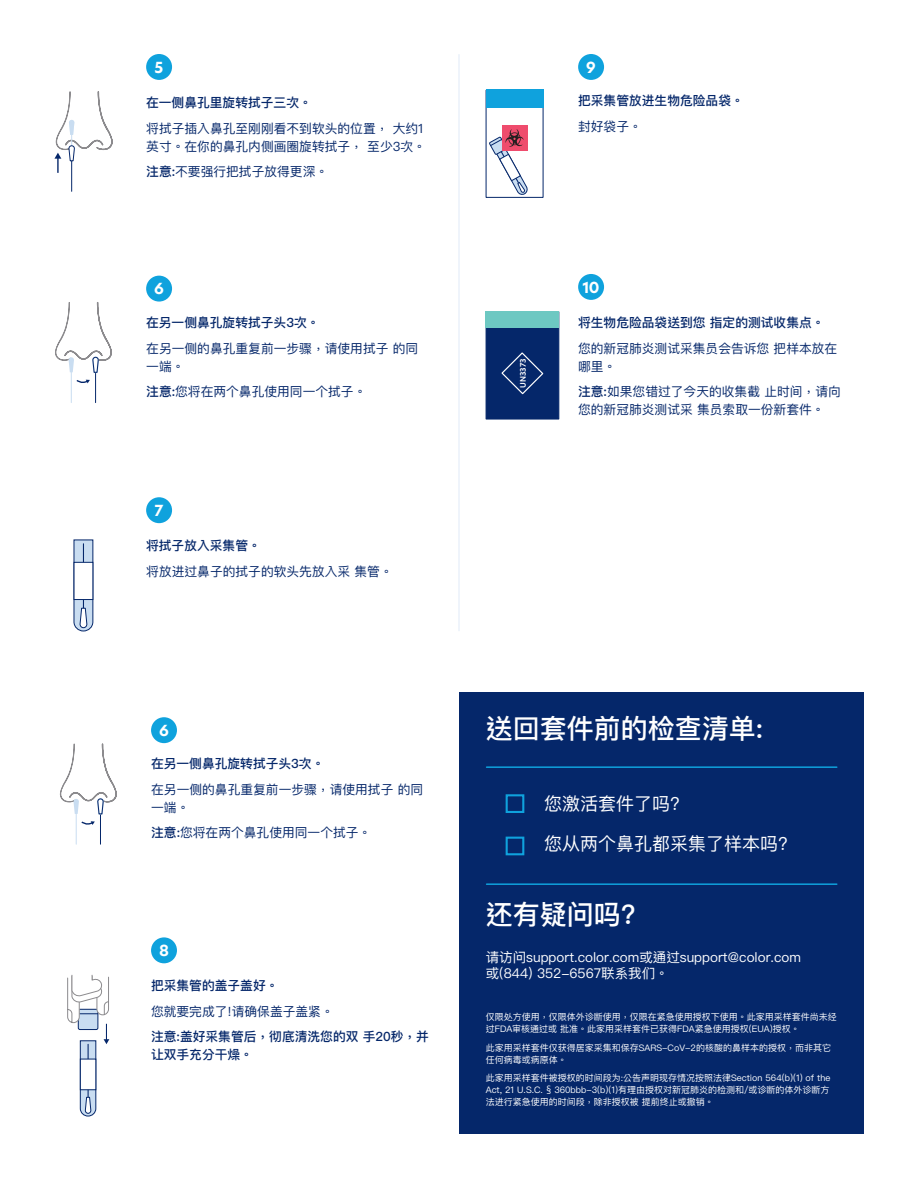
<style>
.page{position:relative;width:918px;height:1188px;background:#fff}
.page>*{position:absolute;margin:0;border:0;box-sizing:border-box;transform-origin:0 0}
.t1{font:500 27px "Ping Fang TC";color:#fff}
.t2{font:18px "Ping Fang TC";color:#fff}
.t3{font:700 15px "Hero New";color:#fff}
.t4{font:13.5px/16.2px "Ping Fang TC";color:#fff}
.t5{font:12.75px/18px "Ping Fang TC";color:#05276a}
.t6{font:500 12.75px/18px "Ping Fang TC";color:#05276a}
.t7{font:9px/12px "Ping Fang TC";color:#fff}
.t8{font:600 7.5px "Hero New";color:#fff}
.s1{font-weight:500}
</style>
<div class="page">
<hr style="left:458px;top:55px;width:2px;height:576px;background:#e3edf8">
<hr style="left:71px;top:158px;width:1px;height:33px;background:#05276a">
<svg style="left:54px;top:91px;width:59px;height:82px"></svg>
<hr style="left:95px;top:369px;width:1px;height:34px;background:#05276a">
<hr style="left:71px;top:369px;width:1px;height:34px;background:#c9ddf1">
<svg style="left:55px;top:302px;width:57px;height:82px"></svg>
<svg style="left:73px;top:539px;width:21px;height:93px"></svg>
<div style="left:74px;top:562px;width:19px;height:38px;background:#fff;border:1px solid #05276a"></div>
<div style="left:146px;top:497px;width:26px;height:26px;background:#0fa2dd;border-radius:50%"></div>
<div style="left:146px;top:276px;width:26px;height:26px;background:#0fa2dd;border-radius:50%"></div>
<svg style="left:67px;top:975px;width:42px;height:142px"></svg>
<div style="left:151px;top:937px;width:26px;height:26px;background:#0fa2dd;border-radius:50%"></div>
<div style="left:146px;top:54px;width:26px;height:26px;background:#0fa2dd;border-radius:50%"></div>
<div style="left:486px;top:311px;width:73px;height:108px;background:#05276a;border:1px solid #05276a"></div>
<svg style="left:501px;top:352px;width:43px;height:43px"></svg>
<div style="left:486px;top:311px;width:73px;height:17px;background:#6dc8c2"></div>
<div style="left:486px;top:90px;width:57px;height:18px;background:#0fa2dd"></div>
<div style="left:502px;top:125px;width:26px;height:26px;background:#ef4c6d"></div>
<svg style="left:489px;top:129px;width:39px;height:66px"></svg>
<div style="left:578px;top:54px;width:26px;height:26px;background:#0fa2dd;border-radius:50%"></div>
<div style="left:578px;top:274px;width:26px;height:26px;background:#0fa2dd;border-radius:50%"></div>
<div style="left:460px;top:693px;width:404px;height:441px;background:#05276a"></div>
<div style="left:506px;top:794px;width:18px;height:19px;border:2px solid #0fa2dd"></div>
<div style="left:506px;top:837px;width:18px;height:18px;border:2px solid #0fa2dd"></div>
<hr style="left:487px;top:766px;width:350px;height:2px;background:#0fa2dd">
<hr style="left:487px;top:883px;width:350px;height:2px;background:#0fa2dd">
<div style="left:151px;top:717px;width:26px;height:26px;background:#0fa2dd;border-radius:50%"></div>
<hr style="left:100px;top:811px;width:1px;height:33px;background:#05276a">
<hr style="left:76px;top:811px;width:1px;height:33px;background:#c9ddf1">
<svg style="left:59px;top:743px;width:58px;height:72px"></svg>
<svg style="left:81px;top:821px;width:14px;height:4px"></svg>
<p class="t3" style="left:155px;top:57px;width:10px">5</p>
<p class="t6" style="left:146px;top:93px;width:167px">在一侧鼻孔里旋转拭子三次。</p>
<p class="t5" style="left:146px;top:119px;width:281px">将拭子插入鼻孔至刚刚看不到软头的位置，大约1英寸。在你的鼻孔内侧画圈旋转拭子，至少3次。</p>
<p class="t5" style="left:146px;top:162px;width:183px"><span class="s1">注意:</span>不要强行把拭子放得更深。</p>
<p class="t3" style="left:154px;top:278px;width:11px">6</p>
<p class="t6" style="left:146px;top:313px;width:175px">在另一侧鼻孔旋转拭子头3次。</p>
<p class="t5" style="left:146px;top:339px;width:273px">在另一侧的鼻孔重复前一步骤，请使用拭子的同一端。</p>
<p class="t5" style="left:146px;top:382px;width:222px"><span class="s1">注意:</span>您将在两个鼻孔使用同一个拭子。</p>
<p class="t3" style="left:155px;top:500px;width:10px">7</p>
<p class="t6" style="left:146px;top:536px;width:116px">将拭子放入采集管。</p>
<p class="t5" style="left:146px;top:562px;width:248px">将放进过鼻子的拭子的软头先放入采集管。</p>
<p class="t3" style="left:159px;top:720px;width:11px">6</p>
<p class="t6" style="left:151px;top:755px;width:175px">在另一侧鼻孔旋转拭子头3次。</p>
<p class="t5" style="left:151px;top:781px;width:273px">在另一侧的鼻孔重复前一步骤，请使用拭子的同一端。</p>
<p class="t5" style="left:151px;top:823px;width:222px"><span class="s1">注意:</span>您将在两个鼻孔使用同一个拭子。</p>
<p class="t3" style="left:159px;top:940px;width:11px">8</p>
<p class="t6" style="left:151px;top:976px;width:129px">把采集管的盖子盖好。</p>
<p class="t5" style="left:151px;top:1002px;width:184px">您就要完成了!请确保盖子盖紧。</p>
<p class="t6" style="left:151px;top:1027px;width:280px">注意:盖好采集管后，彻底清洗您的双 手20秒，并让双手充分干燥。</p>
<p class="t3" style="left:586px;top:57px;width:11px">9</p>
<p class="t6" style="left:578px;top:91px;width:167px">把采集管放进生物危险品袋。</p>
<p class="t5" style="left:578px;top:117px;width:65px">封好袋子。</p>
<p class="t8" style="left:518px;top:388px;width:31px;rotate:-90deg">UN3373</p>
<p class="t3" style="left:583px;top:277px;width:18px">10</p>
<p class="t6" style="left:578px;top:313px;width:248px">将生物危险品袋送到您 指定的测试收集点。</p>
<p class="t5" style="left:578px;top:339px;width:261px">您的新冠肺炎测试采集员会告诉您把样本放在哪里。</p>
<p class="t5" style="left:578px;top:382px;width:264px"><span class="s1">注意:</span>如果您错过了今天的收集截止时间，请向您的新冠肺炎测试采集员索取一份新套件。</p>
<p class="t1" style="left:486px;top:712px;width:279px">送回套件前的检查清单:</p>
<p class="t2" style="left:544px;top:792px;width:137px">您激活套件了吗?</p>
<p class="t2" style="left:544px;top:832px;width:245px">您从两个鼻孔都采集了样本吗?</p>
<p class="t1" style="left:486px;top:897px;width:151px">还有疑问吗?</p>
<p class="t4" style="left:486px;top:949px;width:317px">请访问support.color.com或通过support@color.com或(844) 352-6567联系我们。</p>
<p class="t7" style="left:486px;top:1010px;width:352px">仅限处方使用，仅限体外诊断使用，仅限在紧急使用授权下使用。此家用采样套件尚未经过FDA审核通过或批准。此家用采样套件已获得FDA紧急使用授权(EUA)授权。</p>
<p class="t7" style="left:486px;top:1041px;width:347px">此家用采样套件仅获得居家采集和保存SARS-CoV-2的核酸的鼻样本的授权，而非其它任何病毒或病原体。</p>
<p class="t7" style="left:486px;top:1072px;width:346px;text-align:justify">此家用采样套件被授权的时间段为:公告声明现存情况按照法律Section 564(b)(1) of the Act, 21 U.S.C. § 360bbb-3(b)(1)有理由授权对新冠肺炎的检测和/或诊断的体外诊断方法进行紧急使用的时间段，除非授权被提前终止或撤销。</p>
</div>
